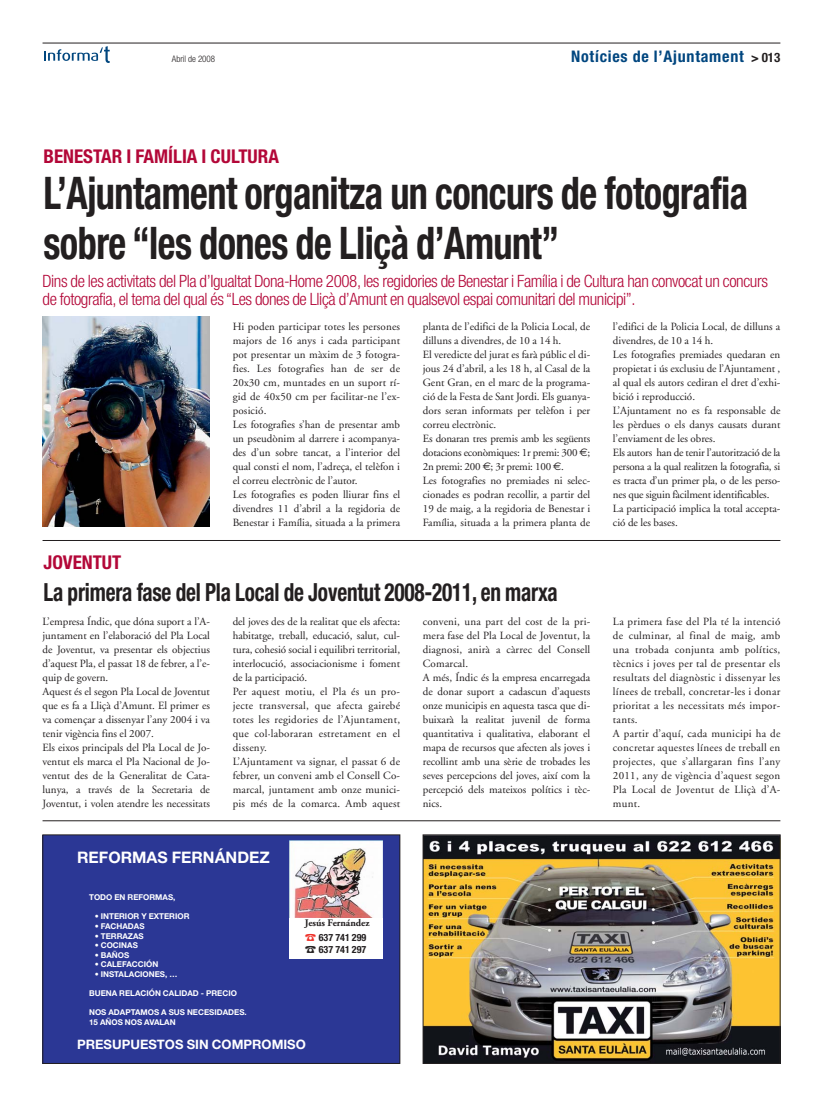
<style>
.page{position:relative;width:823px;height:1106px;background:#fff}
.page>*{position:absolute;margin:0;border:0;box-sizing:border-box;transform-origin:0 0}
.t1{font:700 condensed 45px/50px "Helvetica Neue";letter-spacing:-.015em;color:#231f20;scale:.85 1}
.t2{font:700 condensed 25px "Helvetica Neue";letter-spacing:-.01em;color:#231f20;scale:.85 1}
.t3{font:700 condensed 19px "Helvetica Neue";color:#b30738}
.t4{font:300 condensed 17px/18px "Helvetica Neue";letter-spacing:-.025em;color:#b30738}
.t5{font:700 condensed 16px "Helvetica Neue";letter-spacing:.05em;color:#00467f}
.t6{font:700 15.9px "Helvetica Neue";color:#fff}
.t7{font:700 13px "Helvetica Neue";color:#fff}
.t8{font:11px/14px "Adobe Garamond";color:#231f20}
.t9{font:11px/14px "Adobe Garamond";letter-spacing:.025em;color:#231f20}
.t10{font:700 condensed 10px/12px "Helvetica Neue";color:#231f20}
.t11{font:700 10px "Adobe Garamond";color:#231f20}
.t12{font:300 condensed 9px "Helvetica Neue";color:#231f20}
.t13{font:700 8px/9.6px "Helvetica Neue";color:#fff}
.s1{font-size:13px;color:#231f20}
.s2{font-family:"Euro Sans"}
.s3{color:#ee3129}
</style>
<div class="page">
<hr style="left:42px;top:43px;width:738px;height:1px;background:#231f20">
<svg style="left:44px;top:46px;width:66px;height:17px"></svg>
<img style="left:42px;top:316px;width:168px;height:210px">
<hr style="left:42px;top:820px;width:738px;height:1px;background:#231f20">
<hr style="left:42px;top:540px;width:738px;height:1px;background:#231f20">
<img style="left:424px;top:836px;width:354px;height:225px">
<div style="left:422px;top:834px;width:358px;height:229px;border:1px solid #231f20"></div>
<div style="left:43px;top:835px;width:356px;height:228px;background:#2b3795"></div>
<div style="left:42px;top:834px;width:358px;height:229px;border:1px solid #231f20"></div>
<div style="left:289px;top:840px;width:93px;height:118px;background:#fff"></div>
<img style="left:289px;top:840px;width:93px;height:77px">
<p class="t12" style="left:172px;top:55px;width:45px">Abril de 2008</p>
<h3 class="t5" style="left:570px;top:50px;width:211px">Notícies de l’Ajuntament <span class="s1">&gt; 013</span></h3>
<h3 class="t3" style="left:43px;top:149px;width:237px">BENESTAR I FAMÍLIA I CULTURA</h3>
<h1 class="t1" style="left:43px;top:172px;width:830px">L’Ajuntament organitza un concurs de fotografia sobre “les dones de Lliçà d’Amunt”</h1>
<p class="t4" style="left:42px;top:273px;width:726px">Dins de les activitats del Pla d’Igualtat Dona-Home 2008, les regidories de Benestar i Família i de Cultura han convocat un concurs de fotografia, el tema del qual és “Les dones de Lliçà d’Amunt en qualsevol espai comunitari del municipi”.</p>
<p class="t8" style="left:232px;top:321px;width:169px">Hi poden participar totes les persones majors de 16 anys i cada participant pot presentar un màxim de 3 fotogra&shy;fies. Les fotografies han de ser de 20x30 cm, muntades en un suport rí&shy;gid de 40x50 cm per facilitar-ne l’ex&shy;posició.<br>Les fotografies s’han de presentar amb un pseudònim al darrere i acompanya&shy;des d’un sobre tancat, a l’interior del qual consti el nom, l’adreça, el telèfon i el correu electrònic de l’autor.<br>Les fotografies es poden lliurar fins el divendres 11 d’abril a la regidoria de Benestar i Família, situada a la primera</p>
<p class="t8" style="left:422px;top:321px;width:169px">planta de l’edifici de la Policia Local, de dilluns a divendres, de 10 a 14 h.<br>El veredicte del jurat es farà públic el di&shy;jous 24 d’abril, a les 18 h, al Casal de la Gent Gran, en el marc de la programa&shy;ció de la Festa de Sant Jordi. Els guanya&shy;dors seran informats per telèfon i per correu electrònic.<br>Es donaran tres premis amb les següents dotacions econòmiques: 1r premi: 300 <span class="s2">€</span>; 2n premi: 200 <span class="s2">€</span>; 3r premi: 100 <span class="s2">€</span>.<br>Les fotografies no premiades ni selec&shy;cionades es podran recollir, a partir del 19 de maig, a la regidoria de Benestar i Família, situada a la primera planta de</p>
<p class="t8" style="left:612px;top:321px;width:169px">l’edifici de la Policia Local, de dilluns a divendres, de 10 a 14 h.<br>Les fotografies premiades quedaran en propietat i ús exclusiu de l’Ajuntament , al qual els autors cediran el dret d’exhi&shy;bició i reproducció.<br>L’Ajuntament no es fa responsable de les pèrdues o els danys causats durant l’enviament de les obres.<br>Els autors han de tenir l’autorització de la persona a la qual realitzen la fotografia, si es tracta d’un primer pla, o de les perso&shy;nes que siguin fàcilment identificables.<br>La participació implica la total accepta&shy;ció de les bases.</p>
<h3 class="t3" style="left:43px;top:555px;width:79px">JOVENTUT</h3>
<h2 class="t2" style="left:43px;top:583px;width:606px">La primera fase del Pla Local de Joventut 2008-2011, en marxa</h2>
<p class="t8" style="left:42px;top:615px;width:169px">L’empresa Índic, que dóna suport a l’A&shy;juntament en l’elaboració del Pla Local de Joventut, va presentar els objectius d’aquest Pla, el passat 18 de febrer, a l’e&shy;quip de govern.<br>Aquest és el segon Pla Local de Joventut que es fa a Lliçà d’Amunt. El primer es va començar a dissenyar l’any 2004 i va tenir vigència fins el 2007.<br>Els eixos principals del Pla Local de Jo&shy;ventut els marca el Pla Nacional de Jo&shy;ventut des de la Generalitat de Cata&shy;lunya, a través de la Secretaria de Joventut, i volen atendre les necessitats</p>
<p class="t8" style="left:232px;top:615px;width:169px">del joves des de la realitat que els afecta: habitatge, treball, educació, salut, cul&shy;tura, cohesió social i equilibri territorial, interlocució, associacionisme i foment de la participació.<br>Per aquest motiu, el Pla és un pro&shy;jecte transversal, que afecta gairebé totes les regidories de l’Ajuntament, que col·laboraran estretament en el disseny.<br>L’Ajuntament va signar, el passat 6 de febrer, un conveni amb el Consell Co&shy;marcal, juntament amb onze munici&shy;pis més de la comarca. Amb aquest</p>
<p class="t8" style="left:422px;top:615px;width:169px">conveni, una part del cost de la pri&shy;mera fase del Pla Local de Joventut, la diagnosi, anirà a càrrec del Consell Comarcal.<br>A més, Índic és la empresa encarregada de donar suport a cadascun d’aquests onze municipis en aquesta tasca que di&shy;buixarà la realitat juvenil de forma quantitativa i qualitativa, elaborant el mapa de recursos que afecten als joves i recollint amb una sèrie de trobades les seves percepcions del joves, així com la percepció dels mateixos polítics i tèc&shy;nics.</p>
<p class="t9" style="left:612px;top:615px;width:169px">La primera fase del Pla té la intenció de culminar, al final de maig, amb una trobada conjunta amb polítics, tècnics i joves per tal de presentar els resultats del diagnòstic i dissenyar les línees de treball, concretar-les i donar prioritat a les necessitats més impor&shy;tants.<br>A partir d’aquí, cada municipi ha de concretar aquestes línees de treball en projectes, que s’allargaran fins l’any 2011, any de vigència d’aquest segon Pla Local de Joventut de Lliçà d’A&shy;munt.</p>
<h3 class="t6" style="left:77px;top:851px;width:194px">REFORMAS FERNÁNDEZ</h3>
<p class="t13" style="left:89px;top:893px;width:88px">TODO EN REFORMAS,</p>
<p class="t13" style="left:95px;top:912px;width:96px">• INTERIOR Y EXTERIOR</p>
<p class="t13" style="left:95px;top:922px;width:51px">• FACHADAS</p>
<p class="t13" style="left:95px;top:931px;width:50px">• TERRAZAS</p>
<p class="t13" style="left:95px;top:941px;width:45px">• COCINAS</p>
<p class="t13" style="left:95px;top:950px;width:36px">• BAÑOS</p>
<p class="t13" style="left:95px;top:960px;width:65px">• CALEFACCIÓN</p>
<p class="t13" style="left:95px;top:970px;width:84px">• INSTALACIONES, …</p>
<p class="t13" style="left:89px;top:989px;width:149px">BUENA RELACIÓN CALIDAD - PRECIO</p>
<p class="t13" style="left:89px;top:1008px;width:159px">NOS ADAPTAMOS A SUS NECESIDADES.<br>15 AÑOS NOS AVALAN</p>
<p class="t11" style="left:304px;top:919px;width:66px">Jesús Fernández</p>
<p class="t10" style="left:304px;top:932px;width:63px"><span class="s3">☎</span> 637 741 299 ☎ 637 741 297</p>
<p class="t7" style="left:77px;top:1039px;width:230px">PRESUPUESTOS SIN COMPROMISO</p>
</div>
